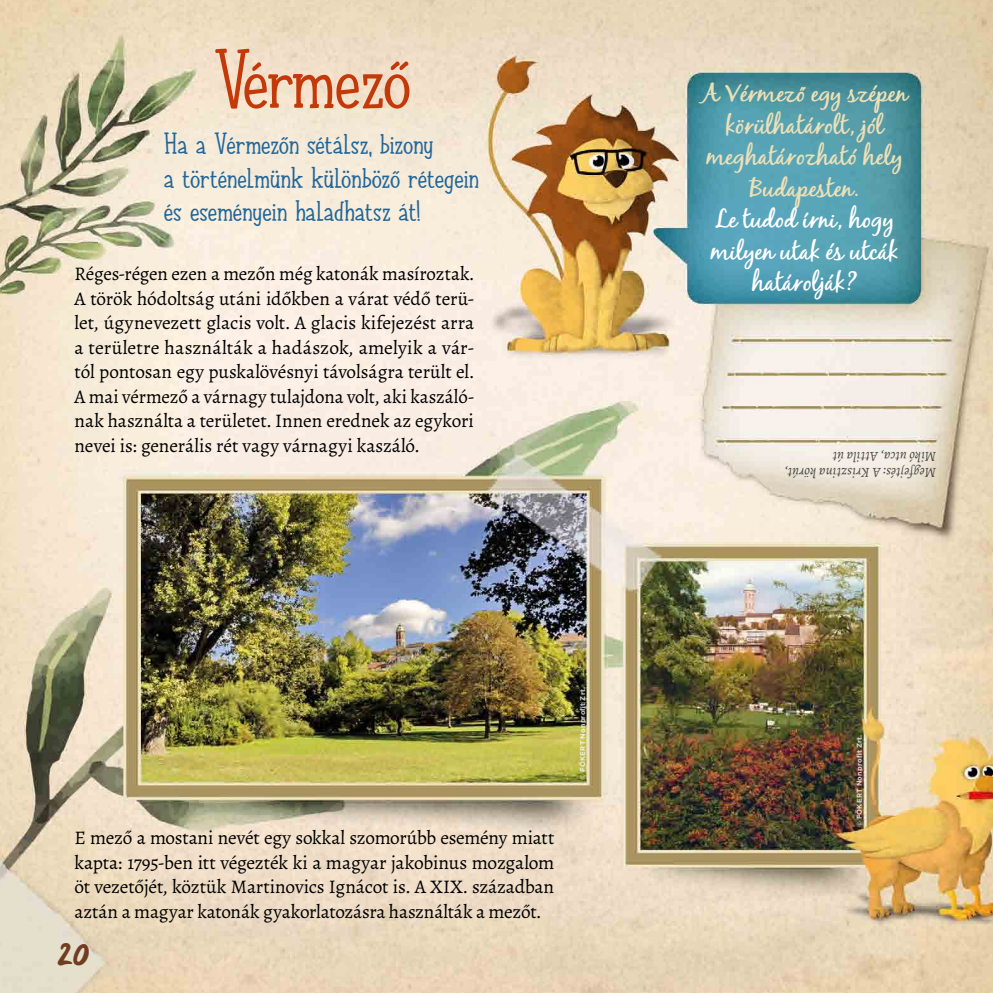
<style>
.page{position:relative;width:993px;height:993px;background:#fff}
.page>*{position:absolute;margin:0;border:0;box-sizing:border-box;transform-origin:0 0}
.t1{font:600 87.5px "Nuuk Better";letter-spacing:-.03em;color:#c4390a}
.t2{font:35px "Blue Fires Better";color:#7e4629}
.t3{font:600 31.5px/33.2px "Nuuk Better";letter-spacing:-.01em;color:#206598}
.t4{font:24.5px/31.5px "Black Jack Better One Z Bold";color:#ede0b7;text-align:center}
.t5{font:24.5px/31.5px "Black Jack Better One Z Bold";color:#fff;text-align:center}
.t6{font:19.25px/24.5px "Alegreya";letter-spacing:-.005em;color:#000;text-align:justify}
.t7{font:italic 14px/15.8px "Alegreya";letter-spacing:.015em;color:#000}
.t8{font:700 7px "Gotham";letter-spacing:.03em;color:#fff}
</style>
<div class="page">
<img style="left:0;top:0;width:992px;height:992px">
<h1 class="t1" style="left:213px;top:30px;width:199px">Vérmező</h1>
<h3 class="t3" style="left:164px;top:127px;width:317px">Ha a Vérmezőn sétálsz, bizony<br>a történelmünk különböző rétegein és eseményein haladhatsz át!</h3>
<p class="t6" style="left:74px;top:262px;width:401px">Réges-régen ezen a mezőn még katonák masíroztak.<br>A török hódoltság utáni időkben a várat védő terü&shy;let, úgynevezett glacis volt. A glacis kifejezést arra a területre használták a hadászok, amelyik a vár&shy;tól pontosan egy puskalövésnyi távolságra terült el.<br>A mai vérmező a várnagy tulajdona volt, aki kaszáló&shy;nak használta a területet. Innen erednek az egykori nevei is: generális rét vagy várnagyi kaszáló.</p>
<p class="t6" style="left:74px;top:825px;width:481px">E mező a mostani nevét egy sokkal szomorúbb esemény miatt kapta: 1795-ben itt végezték ki a magyar jakobinus mozgalom öt vezetőjét, köztük Martinovics Ignácot is. A XIX. században aztán a magyar katonák gyakorlatozásra használták a mezőt.</p>
<h2 class="t2" style="left:57px;top:931px;width:34px">20</h2>
<p class="t8" style="left:577px;top:779px;width:94px;rotate:-90deg">© FŐKERT Nonprofit Zrt.</p>
<p class="t4" style="left:701px;top:77px;width:207px">A Vérmező egy szépen körülhatárolt, jól meghatározható hely<br>Budapesten.</p>
<p class="t5" style="left:710px;top:203px;width:189px">Le tudod írni, hogy milyen utak és utcák határolják?</p>
<p class="t7" style="left:935px;top:480px;width:153px;rotate:-180deg">Megfejtés: A Krisztina körút,<br>Mikó utca, Attila út</p>
<p class="t8" style="left:854px;top:827px;width:94px;rotate:-90deg">© FŐKERT Nonprofit Zrt.</p>
</div>
